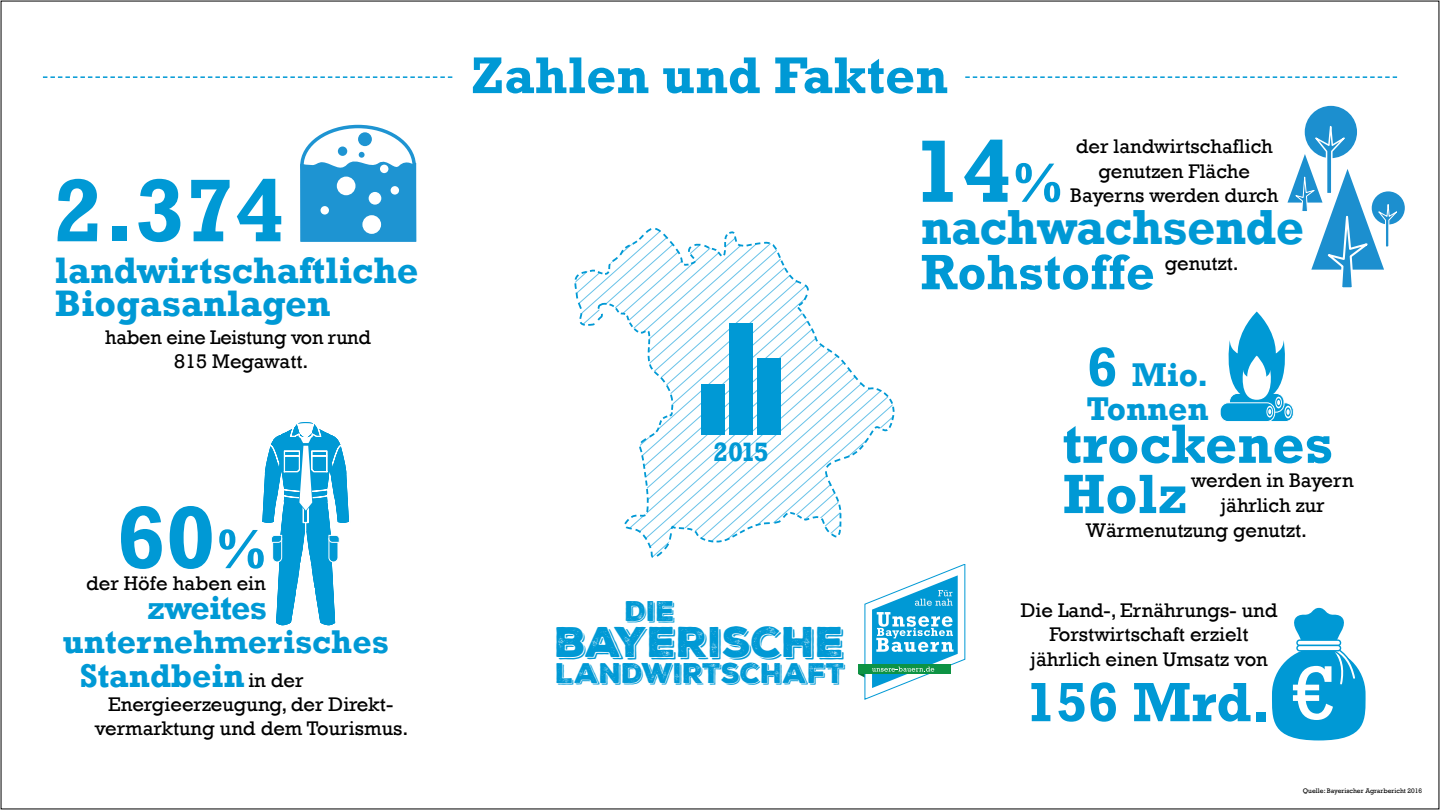
<style>
.page{position:relative;width:1440px;height:810px;background:#fff}
.page>*{position:absolute;margin:0;border:0;box-sizing:border-box;transform-origin:0 0}
.t1{font:700 90.45px "Rockwell";color:#0099d5}
.t2{font:700 90px "Rockwell";color:#0099d5}
.t3{font:77.18px "Rockwell";color:#fff}
.t4{font:700 56.25px/50.2px "Rockwell";color:#0099d5}
.t5{font:700 52.5px "Rockwell";color:#0099d5}
.t6{font:700 50.47px/45.2px "Rockwell";letter-spacing:-.01em;color:#0099d5}
.t7{font:41.62px "Nexa Rust Sans Black Shadow 01";color:#0099d5}
.t8{font:700 37.8px/33.8px "Rockwell";color:#0099d5}
.t9{font:700 33.75px/33.8px "Rockwell";color:#0099d5}
.t10{font:700 33.75px "Rockwell";letter-spacing:-.02em;color:#0099d5}
.t11{font:27.6px "Nexa Rust Sans Black Shadow 01";color:#0099d5}
.t12{font:700 27.22px "Rockwell";color:#0099d5}
.t13{font:20.25px/24.3px "Rockwell";color:#000;text-align:center}
.t14{font:6.75px "Rockwell";color:#000}
.s1{font-size:56.25px}
</style>
<div class="page">
<div style="left:1305px;top:106px;width:52px;height:52px;background:#1c8fcf;border-radius:50%"></div>
<div style="left:1372px;top:191px;width:33px;height:33px;background:#1c8fcf;border-radius:50%"></div>
<svg style="left:1287px;top:110px;width:111px;height:178px"></svg>
<svg style="left:1239px;top:403px;width:54px;height:19px"></svg>
<div style="left:1238px;top:402px;width:56px;height:20px;border:1px solid #fff;border-radius:8px"></div>
<div style="left:1220px;top:403px;width:55px;height:19px;background:#0099d5;border-radius:8px"></div>
<div style="left:1220px;top:402px;width:55px;height:20px;border:1px solid #fff;border-radius:8px"></div>
<svg style="left:1220px;top:312px;width:74px;height:103px"></svg>
<svg style="left:300px;top:124px;width:117px;height:118px"></svg>
<div style="left:362px;top:215px;width:19px;height:19px;background:#fff;border-radius:50%"></div>
<svg style="left:262px;top:422px;width:87px;height:204px"></svg>
<svg style="left:1272px;top:608px;width:94px;height:132px"></svg>
<div style="left:1297px;top:640px;width:44px;height:5px;background:#fff;border-radius:3px"></div>
<div style="left:1296px;top:639px;width:45px;height:7px;border:1px solid #0099d5;border-radius:3px"></div>
<div style="left:1297px;top:645px;width:44px;height:6px;background:#fff;border-radius:3px"></div>
<div style="left:1296px;top:645px;width:45px;height:6px;border:1px solid #0099d5;border-radius:3px"></div>
<svg style="left:647px;top:228px;width:318px;height:471px"></svg>
<svg style="left:574px;top:230px;width:321px;height:330px"></svg>
<div style="left:701px;top:384px;width:23px;height:51px;background:#0099d5"></div>
<div style="left:729px;top:323px;width:24px;height:112px;background:#0099d5"></div>
<div style="left:757px;top:358px;width:24px;height:77px;background:#0099d5"></div>
<svg style="left:43px;top:76px;width:1354px;height:2px"></svg>
<div style="left:455px;top:57px;width:508px;height:37px;background:#fff"></div>
<h1 class="t1" style="left:53px;top:156px;width:233px">2.374</h1>
<h3 class="t8" style="left:55px;top:253px;width:365px">landwirtschaftliche<br>Biogasanlagen</h3>
<p class="t13" style="left:105px;top:325px;width:267px">haben eine Leistung von rund<br>815 Megawatt.</p>
<h2 class="t2" style="left:116px;top:483px;width:153px">60<span class="s1">%</span></h2>
<p class="t13" style="left:86px;top:572px;width:181px">der Höfe haben ein</p>
<h3 class="t5" style="left:470px;top:44px;width:479px">Zahlen und Fakten</h3>
<h3 class="t12" style="left:713px;top:435px;width:57px">2015</h3>
<h2 class="t2" style="left:913px;top:117px;width:153px">14<span class="s1">%</span></h2>
<p class="t13" style="left:1070px;top:135px;width:210px">der landwirtschaflich genutzen Fläche<br>Bayerns werden durch</p>
<h3 class="t6" style="left:921px;top:205px;width:385px">nachwachsende<br>Rohstoffe</h3>
<p class="t13" style="left:1165px;top:251px;width:75px">genutzt.</p>
<h3 class="t9" style="left:1087px;top:358px;width:124px"><span class="s1">6</span> Mio.<br>Tonnen</h3>
<h3 class="t4" style="left:1063px;top:419px;width:272px">trockenes<br>Holz</h3>
<p class="t13" style="left:1086px;top:518px;width:223px">Wärmenutzung genutzt.</p>
<p class="t13" style="left:1191px;top:469px;width:164px">werden in Bayern jährlich zur</p>
<h3 class="t10" style="left:147px;top:587px;width:121px">zweites</h3>
<h3 class="t9" style="left:63px;top:625px;width:328px">unternehmerisches</h3>
<h3 class="t9" style="left:80px;top:658px;width:166px">Standbein</h3>
<h3 class="t3" style="left:1292px;top:649px;width:43px">€</h3>
<h3 class="t11" style="left:625px;top:592px;width:52px">DIE</h3>
<h3 class="t7" style="left:555px;top:614px;width:291px">BAYERISCHE</h3>
<h3 class="t11" style="left:555px;top:655px;width:291px">LANDWIRTSCHAFT</h3>
<p class="t13" style="left:1021px;top:598px;width:258px">Die Land-, Ernährungs- und<br>Forstwirtschaft erzielt jährlich einen Umsatz von</p>
<h3 class="t4" style="left:1025px;top:677px;width:248px">156 Mrd.</h3>
<p class="t13" style="left:248px;top:668px;width:57px">in der</p>
<p class="t13" style="left:108px;top:692px;width:287px">Energieerzeugung, der Direkt-</p>
<p class="t13" style="left:95px;top:717px;width:315px">vermarktung und dem Tourismus.</p>
<p class="t14" style="left:1303px;top:787px;width:121px">Quelle: Bayerischer Agrarbericht 2016</p>
</div>
